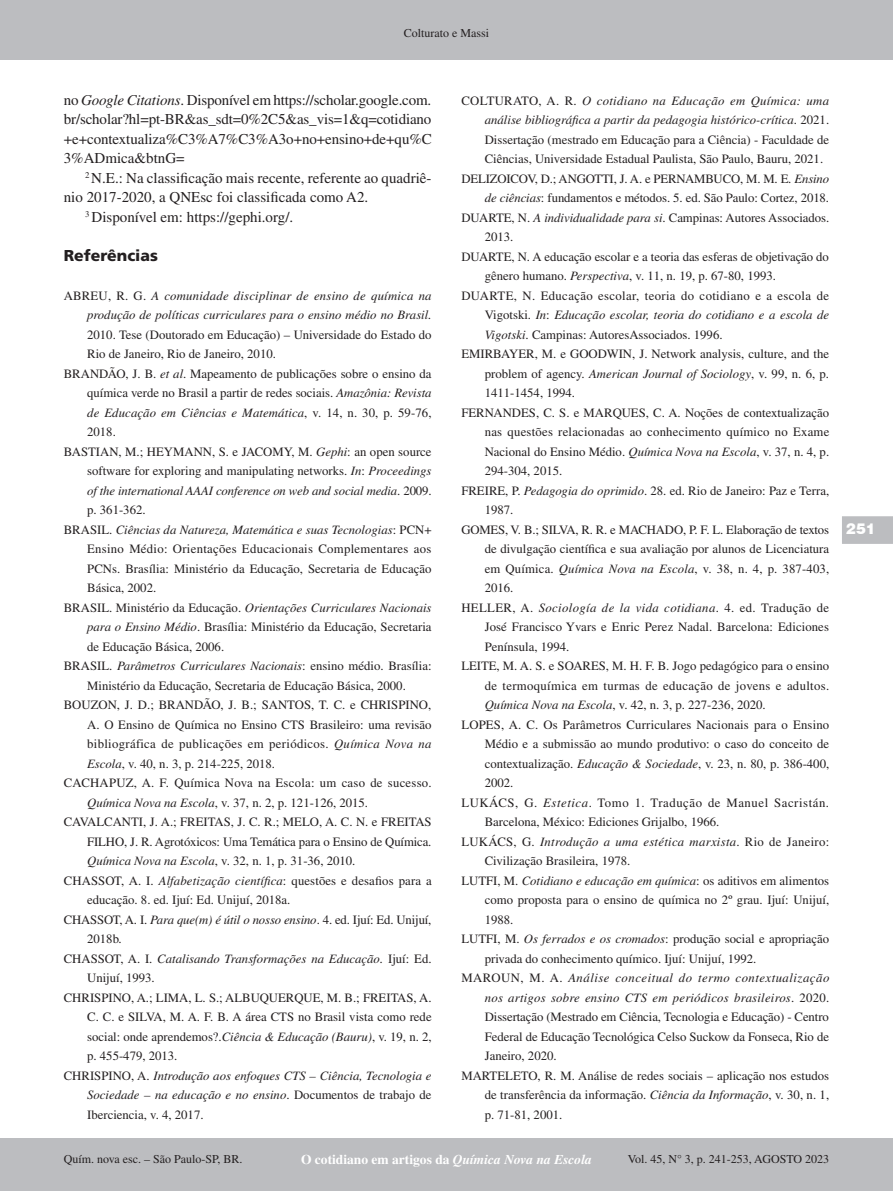
<style>
.page{position:relative;width:893px;height:1191px;background:#fff}
.page>*{position:absolute;margin:0;border:0;box-sizing:border-box;transform-origin:0 0}
.Sessão{font:900 15.75px "Frutiger LT Std";color:#231f20}
.t1{font:15px/19.5px "Times LT Std";color:#231f20;text-align:justify}
.t2{font:900 15px "Swiss 721 BT";color:#fff}
.t3{font:700 13.5px "Times LT Std";color:#fff}
.Bibliografia{font:12.75px/19.5px "Times LT Std";color:#231f20;text-align:justify}
.Bibliografia-2{font:italic 12.75px/19.5px "Times LT Std";color:#231f20;text-align:justify}
.Bibliografia-3{font:12.75px/19.5px "Times LT Std";letter-spacing:.02em;color:#231f20}
.t4{font:12px "Times LT Std";color:#231f20}
.s1{font-style:italic}
.s2{font-style:normal}
</style>
<div class="page">
<div style="left:0;top:0;width:893px;height:60px;background:#bcbdc0"></div>
<div style="left:0;top:1138px;width:893px;height:53px;background:#bcbdc0"></div>
<svg style="left:842px;top:516px;width:51px;height:28px"></svg>
<p class="t4" style="left:404px;top:27px;width:87px">Colturato e Massi</p>
<p class="t1" style="left:64px;top:90px;width:370px">no <span class="s1">Google Citations</span>. Disponível em https://scholar.google.com. br/scholar?hl=pt-BR&amp;as_sdt=0%2C5&amp;as_vis=1&amp;q=cotidiano +e+contextualiza%C3%A7%C3%A3o+no+ensino+de+qu%C 3%ADmica&amp;btnG=</p>
<p class="t1" style="left:64px;top:168px;width:369px;text-indent:21px"><sup>2</sup> N.E.: Na classificação mais recente, referente ao quadriê&shy;nio 2017-2020, a QNEsc foi classificada como A2.</p>
<p class="t1" style="left:85px;top:207px;width:210px"><sup>3</sup> Disponível em: https://gephi.org/.</p>
<p class="Sessão" style="left:64px;top:246px;width:96px">Referências</p>
<p class="Bibliografia-2" style="left:87px;top:286px;width:346px;text-indent:-23px"><span class="s2">ABREU, R. G.</span> A comunidade disciplinar de ensino de química na produção de políticas curriculares para o ensino médio no Brasil.<br><span class="s2">2010. Tese (Doutorado em Educação) – Universidade do Estado do Rio de Janeiro, Rio de Janeiro, 2010.</span></p>
<p class="Bibliografia" style="left:87px;top:363px;width:346px;text-indent:-23px">BRANDÃO, J. B. <span class="s1">et al</span>. Mapeamento de publicações sobre o ensino da química verde no Brasil a partir de redes sociais. <span class="s1">Amazônia: Revista de Educação em Ciências e Matemática</span>, v. 14, n. 30, p. 59-76, 2018.</p>
<p class="Bibliografia" style="left:87px;top:441px;width:346px;text-indent:-23px">BASTIAN, M.; HEYMANN, S. e JACOMY, M. <span class="s1">Gephi</span>: an open source software for exploring and manipulating networks. <span class="s1">In</span>: <span class="s1">Proceedings of the international AAAI conference on web and social media</span>. 2009. p. 361-362.</p>
<p class="Bibliografia" style="left:87px;top:519px;width:346px;text-indent:-23px">BRASIL. <span class="s1">Ciências da Natureza, Matemática e suas Tecnologias</span>: PCN+ Ensino Médio: Orientações Educacionais Complementares aos PCNs. Brasília: Ministério da Educação, Secretaria de Educação Básica, 2002.</p>
<p class="Bibliografia" style="left:87px;top:597px;width:346px;text-indent:-23px">BRASIL. Ministério da Educação. <span class="s1">Orientações Curriculares Nacionais para o Ensino Médio</span>. Brasília: Ministério da Educação, Secretaria de Educação Básica, 2006.</p>
<p class="Bibliografia" style="left:64px;top:656px;width:369px;text-align:center">BRASIL. <span class="s1">Parâmetros Curriculares Nacionais</span>: ensino médio. Brasília:<br>Ministério da Educação, Secretaria de Educação Básica, 2000.</p>
<p class="Bibliografia" style="left:87px;top:695px;width:346px;text-indent:-23px">BOUZON, J. D.; BRANDÃO, J. B.; SANTOS, T. C. e CHRISPINO, A. O Ensino de Química no Ensino CTS Brasileiro: uma revisão bibliográfica de publicações em periódicos. <span class="s1">Química Nova na Escola</span>, v. 40, n. 3, p. 214-225, 2018.</p>
<p class="Bibliografia-3" style="left:87px;top:773px;width:346px;text-indent:-23px">CACHAPUZ, A. F. Química Nova na Escola: um caso de sucesso.<br><span class="s1">Química Nova na Escola</span>, v. 37, n. 2, p. 121-126, 2015.</p>
<p class="Bibliografia" style="left:87px;top:812px;width:346px;text-indent:-23px">CAVALCANTI, J. A.; FREITAS, J. C. R.; MELO, A. C. N. e FREITAS FILHO, J. R. Agrotóxicos: Uma Temática para o Ensino de Química.<br><span class="s1">Química Nova na Escola</span>, v. 32, n. 1, p. 31-36, 2010.</p>
<p class="Bibliografia" style="left:87px;top:870px;width:346px;text-indent:-23px">CHASSOT, A. I. <span class="s1">Alfabetização científica</span>: questões e desafios para a educação. 8. ed. Ijuí: Ed. Unijuí, 2018a.</p>
<p class="Bibliografia" style="left:87px;top:909px;width:346px;text-indent:-23px">CHASSOT, A. I. <span class="s1">Para que(m) é útil o nosso ensino</span>. 4. ed. Ijuí: Ed. Unijuí,<br>2018b.</p>
<p class="Bibliografia-2" style="left:87px;top:949px;width:346px;text-indent:-23px"><span class="s2">CHASSOT, A. I.</span> Catalisando Transformações na Educação. <span class="s2">Ijuí: Ed.<br>Unijuí, 1993.</span></p>
<p class="Bibliografia" style="left:87px;top:987px;width:346px;text-indent:-23px">CHRISPINO, A.; LIMA, L. S.; ALBUQUERQUE, M. B.; FREITAS, A.<br>C. C. e SILVA, M. A. F. B. A área CTS no Brasil vista como rede social: onde aprendemos?.<span class="s1">Ciência &amp; Educação (Bauru)</span>, v. 19, n. 2, p. 455-479, 2013.</p>
<p class="Bibliografia-2" style="left:87px;top:1066px;width:346px;text-indent:-23px"><span class="s2">CHRISPINO, A.</span> Introdução aos enfoques CTS – Ciência, Tecnologia e Sociedade – na educação e no ensino<span class="s2">. Documentos de trabajo de Iberciencia, v. 4, 2017.</span></p>
<p class="Bibliografia" style="left:485px;top:90px;width:346px;text-indent:-23px">COLTURATO, A. R. <span class="s1">O cotidiano na Educação em Química: uma análise bibliográfica a partir da pedagogia histórico-crítica</span>. 2021.<br>Dissertação (mestrado em Educação para a Ciência) - Faculdade de Ciências, Universidade Estadual Paulista, São Paulo, Bauru, 2021.</p>
<p class="Bibliografia" style="left:461px;top:168px;width:369px;text-align:right">DELIZOICOV, D.; ANGOTTI, J. A. e PERNAMBUCO, M. M. E. <span class="s1">Ensino de ciências</span>: fundamentos e métodos. 5. ed. São Paulo: Cortez, 2018.</p>
<p class="Bibliografia" style="left:485px;top:207px;width:346px;text-indent:-23px">DUARTE, N. <span class="s1">A individualidade para si</span>. Campinas: Autores Associados.<br>2013.</p>
<p class="Bibliografia" style="left:485px;top:246px;width:346px;text-indent:-23px">DUARTE, N. A educação escolar e a teoria das esferas de objetivação do gênero humano. <span class="s1">Perspectiva</span>, v. 11, n. 19, p. 67-80, 1993.</p>
<p class="Bibliografia" style="left:485px;top:285px;width:346px;text-indent:-23px">DUARTE, N. Educação escolar, teoria do cotidiano e a escola de Vigotski. <span class="s1">In</span>: <span class="s1">Educação escolar, teoria do cotidiano e a escola de Vigotski</span>. Campinas: AutoresAssociados. 1996.</p>
<p class="Bibliografia" style="left:485px;top:344px;width:346px;text-indent:-23px">EMIRBAYER, M. e GOODWIN, J. Network analysis, culture, and the problem of agency. <span class="s1">American Journal of Sociology</span>, v. 99, n. 6, p.<br>1411-1454, 1994.</p>
<p class="Bibliografia" style="left:485px;top:402px;width:346px;text-indent:-23px">FERNANDES, C. S. e MARQUES, C. A. Noções de contextualização nas questões relacionadas ao conhecimento químico no Exame Nacional do Ensino Médio. <span class="s1">Química Nova na Escola</span>, v. 37, n. 4, p.<br>294-304, 2015.</p>
<p class="Bibliografia" style="left:485px;top:480px;width:346px;text-indent:-23px">FREIRE, P. <span class="s1">Pedagogia do oprimido</span>. 28. ed. Rio de Janeiro: Paz e Terra,<br>1987.</p>
<p class="Bibliografia" style="left:485px;top:519px;width:346px;text-indent:-23px">GOMES, V. B.; SILVA, R. R. e MACHADO, P. F. L. Elaboração de textos de divulgação científica e sua avaliação por alunos de Licenciatura em Química. <span class="s1">Química Nova na Escola</span>, v. 38, n. 4, p. 387-403, 2016.</p>
<p class="Bibliografia" style="left:485px;top:597px;width:346px;text-indent:-23px">HELLER, A. <span class="s1">Sociología de la vida cotidiana</span>. 4. ed. Tradução de José Francisco Yvars e Enric Perez Nadal. Barcelona: Ediciones Península, 1994.</p>
<p class="Bibliografia" style="left:485px;top:656px;width:346px;text-indent:-23px">LEITE, M. A. S. e SOARES, M. H. F. B. Jogo pedagógico para o ensino de termoquímica em turmas de educação de jovens e adultos.<br><span class="s1">Química Nova na Escola</span>, v. 42, n. 3, p. 227-236, 2020.</p>
<p class="Bibliografia" style="left:485px;top:714px;width:346px;text-indent:-23px">LOPES, A. C. Os Parâmetros Curriculares Nacionais para o Ensino Médio e a submissão ao mundo produtivo: o caso do conceito de contextualização. <span class="s1">Educação &amp; Sociedade</span>, v. 23, n. 80, p. 386-400, 2002.</p>
<p class="Bibliografia" style="left:485px;top:792px;width:346px;text-indent:-23px">LUKÁCS, G. <span class="s1">Estetica</span>. Tomo 1. Tradução de Manuel Sacristán.<br>Barcelona, México: Ediciones Grijalbo, 1966.</p>
<p class="Bibliografia" style="left:485px;top:831px;width:346px;text-indent:-23px">LUKÁCS, G. <span class="s1">Introdução a uma estética marxista</span>. Rio de Janeiro:<br>Civilização Brasileira, 1978.</p>
<p class="Bibliografia" style="left:485px;top:870px;width:346px;text-indent:-23px">LUTFI, M. <span class="s1">Cotidiano e educação em química</span>: os aditivos em alimentos como proposta para o ensino de química no 2º grau. Ijuí: Unijuí, 1988.</p>
<p class="Bibliografia" style="left:485px;top:929px;width:346px;text-indent:-23px">LUTFI, M. <span class="s1">Os ferrados e os cromados</span>: produção social e apropriação privada do conhecimento químico. Ijuí: Unijuí, 1992.</p>
<p class="Bibliografia" style="left:485px;top:968px;width:346px;text-indent:-23px">MAROUN, M. A. <span class="s1">Análise conceitual do termo contextualização nos artigos sobre ensino CTS em periódicos brasileiros</span>. 2020.<br>Dissertação (Mestrado em Ciência, Tecnologia e Educação) - Centro Federal de Educação Tecnológica Celso Suckow da Fonseca, Rio de Janeiro, 2020.</p>
<p class="Bibliografia" style="left:485px;top:1065px;width:346px;text-indent:-23px">MARTELETO, R. M. Análise de redes sociais – aplicação nos estudos de transferência da informação. <span class="s1">Ciência da Informação</span>, v. 30, n. 1, p. 71-81, 2001.</p>
<p class="t4" style="left:64px;top:1152px;width:180px">Quím. nova esc. – São Paulo-SP, BR.</p>
<p class="t3" style="left:301px;top:1151px;width:292px">O cotidiano em artigos da <span class="s1">Química Nova na Escola</span></p>
<p class="t4" style="left:628px;top:1152px;width:203px">Vol. 45, N° 3, p. 241-253, AGOSTO 2023</p>
<p class="t2" style="left:846px;top:519px;width:31px">251</p>
</div>
